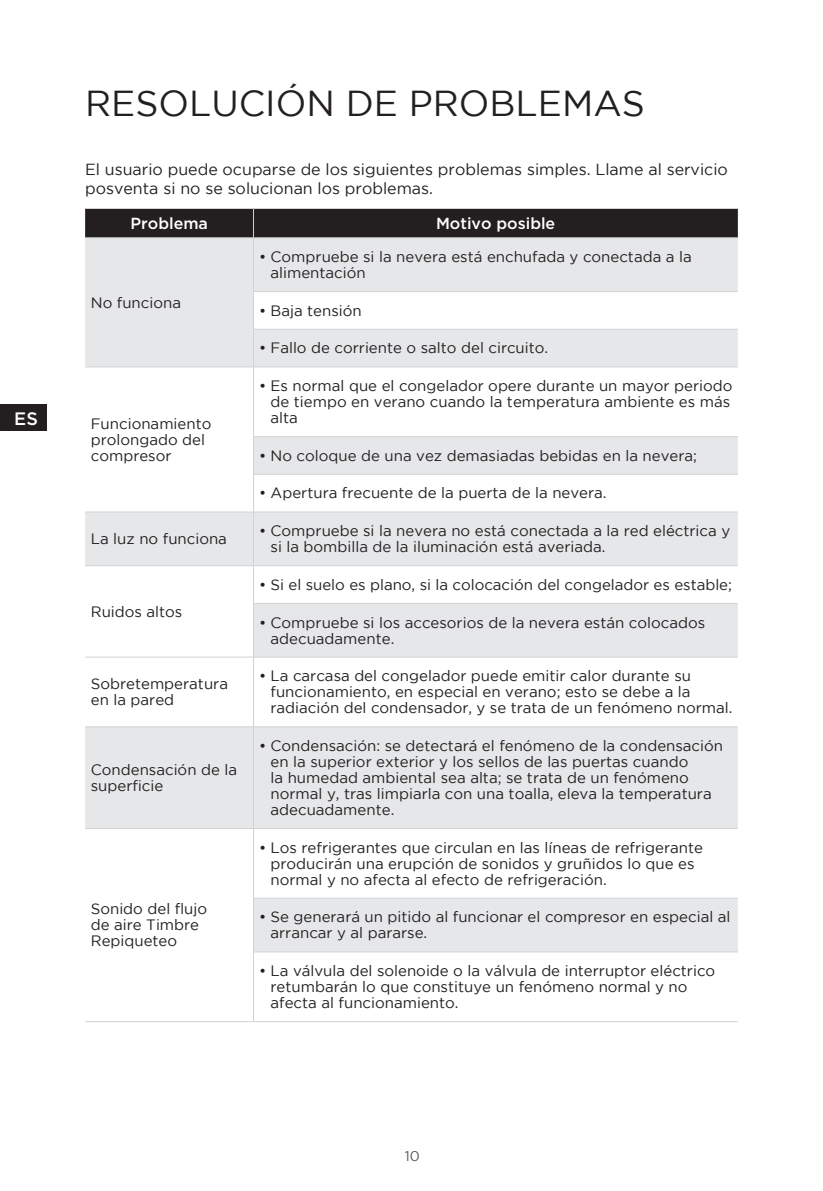
<style>
.page{position:relative;width:823px;height:1191px;background:#fff}
.page>*{position:absolute;margin:0;border:0;box-sizing:border-box;transform-origin:0 0}
.大标题{font:36px "Gotham";color:#231f20}
.t1{font:500 18px "Gotham";color:#fff}
.正文{font:16px/19.2px "Gotham";color:#231f20}
._8pt表标题白色字{font:500 16px "Gotham";color:#fff}
.表7_5pt内容{font:15px/16px "Gotham";color:#231f20}
.t2{font:14px "Gotham";color:#57585a}
</style>
<div class="page">
<div style="left:0;top:404px;width:46px;height:26px;background:#231f20"></div>
<svg style="left:85px;top:238px;width:652px;height:713px;fill:#e6e7e9"></svg>
<hr style="left:85px;top:1021px;width:168px;height:1px;background:#d1d2d4">
<hr style="left:253px;top:1021px;width:484px;height:1px;background:#d1d2d4">
<div style="left:85px;top:208px;width:652px;height:29px;background:#231f20"></div>
<hr style="left:85px;top:237px;width:168px;height:1px;background:#d1d2d4">
<hr style="left:253px;top:237px;width:484px;height:1px;background:#d1d2d4">
<hr style="left:253px;top:238px;width:1px;height:53px;background:#d1d2d4">
<hr style="left:253px;top:291px;width:484px;height:1px;background:#d1d2d4">
<hr style="left:253px;top:292px;width:1px;height:37px;background:#d1d2d4">
<hr style="left:253px;top:329px;width:484px;height:1px;background:#d1d2d4">
<hr style="left:253px;top:329px;width:1px;height:38px;background:#d1d2d4">
<hr style="left:85px;top:366px;width:168px;height:1px;background:#d1d2d4">
<hr style="left:253px;top:366px;width:484px;height:1px;background:#d1d2d4">
<hr style="left:253px;top:367px;width:1px;height:69px;background:#d1d2d4">
<hr style="left:253px;top:436px;width:484px;height:1px;background:#d1d2d4">
<hr style="left:253px;top:437px;width:1px;height:37px;background:#d1d2d4">
<hr style="left:253px;top:474px;width:484px;height:1px;background:#d1d2d4">
<hr style="left:253px;top:474px;width:1px;height:38px;background:#d1d2d4">
<hr style="left:85px;top:511px;width:168px;height:1px;background:#d1d2d4">
<hr style="left:253px;top:511px;width:484px;height:1px;background:#d1d2d4">
<hr style="left:253px;top:512px;width:1px;height:53px;background:#d1d2d4">
<hr style="left:85px;top:565px;width:168px;height:1px;background:#d1d2d4">
<hr style="left:253px;top:565px;width:484px;height:1px;background:#d1d2d4">
<hr style="left:253px;top:566px;width:1px;height:37px;background:#d1d2d4">
<hr style="left:253px;top:603px;width:484px;height:1px;background:#d1d2d4">
<hr style="left:253px;top:603px;width:1px;height:54px;background:#d1d2d4">
<hr style="left:85px;top:657px;width:168px;height:1px;background:#d1d2d4">
<hr style="left:253px;top:657px;width:484px;height:1px;background:#d1d2d4">
<hr style="left:253px;top:657px;width:1px;height:69px;background:#d1d2d4">
<hr style="left:85px;top:726px;width:168px;height:1px;background:#d1d2d4">
<hr style="left:253px;top:726px;width:484px;height:1px;background:#d1d2d4">
<hr style="left:253px;top:727px;width:1px;height:101px;background:#d1d2d4">
<hr style="left:85px;top:828px;width:168px;height:1px;background:#d1d2d4">
<hr style="left:253px;top:828px;width:484px;height:1px;background:#d1d2d4">
<hr style="left:253px;top:828px;width:1px;height:70px;background:#d1d2d4">
<hr style="left:253px;top:898px;width:484px;height:1px;background:#d1d2d4">
<hr style="left:253px;top:898px;width:1px;height:53px;background:#d1d2d4">
<hr style="left:253px;top:951px;width:484px;height:1px;background:#d1d2d4">
<hr style="left:253px;top:952px;width:1px;height:69px;background:#d1d2d4">
<p class="t1" style="left:14px;top:408px;width:25px">ES</p>
<p class="大标题" style="left:85px;top:83px;width:561px">RESOLUCIÓN DE PROBLEMAS</p>
<p class="正文" style="left:85px;top:159px;width:644px">El usuario puede ocuparse de los siguientes problemas simples. Llame al servicio posventa si no se solucionan los problemas.</p>
<p class="_8pt表标题白色字" style="left:130px;top:214px;width:79px">Problema</p>
<p class="_8pt表标题白色字" style="left:436px;top:214px;width:121px">Motivo posible</p>
<p class="表7_5pt内容" style="left:91px;top:294px;width:92px">No funciona</p>
<p class="表7_5pt内容" style="left:91px;top:415px;width:122px">Funcionamiento prolongado del compresor</p>
<p class="表7_5pt内容" style="left:270px;top:248px;width:422px;text-indent:-11px">• Compruebe si la nevera está enchufada y conectada a la alimentación</p>
<p class="表7_5pt内容" style="left:259px;top:302px;width:104px">• Baja tensión</p>
<p class="表7_5pt内容" style="left:259px;top:340px;width:290px">• Fallo de corriente o salto del circuito.</p>
<p class="表7_5pt内容" style="left:270px;top:377px;width:463px;text-indent:-11px">• Es normal que el congelador opere durante un mayor periodo de tiempo en verano cuando la temperatura ambiente es más alta</p>
<p class="表7_5pt内容" style="left:259px;top:447px;width:439px">• No coloque de una vez demasiadas bebidas en la nevera;</p>
<p class="表7_5pt内容" style="left:259px;top:485px;width:349px">• Apertura frecuente de la puerta de la nevera.</p>
<p class="表7_5pt内容" style="left:91px;top:530px;width:138px">La luz no funciona</p>
<p class="表7_5pt内容" style="left:270px;top:522px;width:461px;text-indent:-11px">• Compruebe si la nevera no está conectada a la red eléctrica y si la bombilla de la iluminación está averiada.</p>
<p class="表7_5pt内容" style="left:91px;top:603px;width:93px">Ruidos altos</p>
<p class="表7_5pt内容" style="left:259px;top:576px;width:474px">• Si el suelo es plano, si la colocación del congelador es estable;</p>
<p class="表7_5pt内容" style="left:270px;top:614px;width:436px;text-indent:-11px">• Compruebe si los accesorios de la nevera están colocados adecuadamente.</p>
<p class="表7_5pt内容" style="left:91px;top:675px;width:139px">Sobretemperatura en la pared</p>
<p class="表7_5pt内容" style="left:270px;top:667px;width:463px;text-indent:-11px">• La carcasa del congelador puede emitir calor durante su funcionamiento, en especial en verano; esto se debe a la radiación del condensador, y se trata de un fenómeno normal.</p>
<p class="表7_5pt内容" style="left:91px;top:761px;width:148px">Condensación de la superficie</p>
<p class="表7_5pt内容" style="left:91px;top:900px;width:118px">Sonido del flujo de aire Timbre<br>Repiqueteo</p>
<p class="表7_5pt内容" style="left:270px;top:737px;width:454px;text-indent:-11px">• Condensación: se detectará el fenómeno de la condensación en la superior exterior y los sellos de las puertas cuando<br>la humedad ambiental sea alta; se trata de un fenómeno normal y, tras limpiarla con una toalla, eleva la temperatura adecuadamente.</p>
<p class="表7_5pt内容" style="left:270px;top:839px;width:433px;text-indent:-11px">• Los refrigerantes que circulan en las líneas de refrigerante producirán una erupción de sonidos y gruñidos lo que es normal y no afecta al efecto de refrigeración.</p>
<p class="表7_5pt内容" style="left:270px;top:908px;width:461px;text-indent:-11px">• Se generará un pitido al funcionar el compresor en especial al arrancar y al pararse.</p>
<p class="表7_5pt内容" style="left:270px;top:962px;width:446px;text-indent:-11px">• La válvula del solenoide o la válvula de interruptor eléctrico retumbarán lo que constituye un fenómeno normal y no afecta al funcionamiento.</p>
<p class="t2" style="left:404px;top:1148px;width:17px">10</p>
</div>
